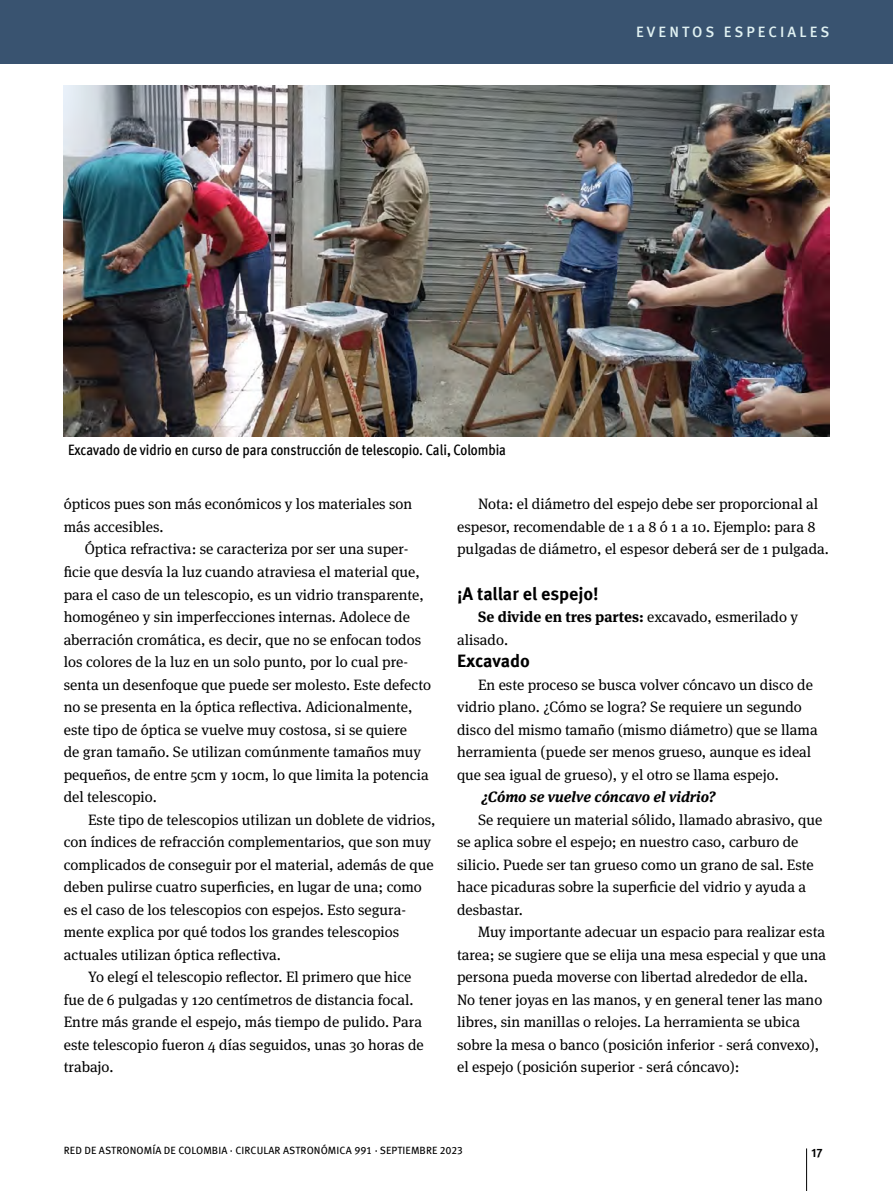
<style>
.page{position:relative;width:893px;height:1191px;background:#fff}
.page>*{position:absolute;margin:0;border:0;box-sizing:border-box;transform-origin:0 0}
.t1{font:700 18px "Meta Pro";letter-spacing:-.005em;color:#000}
.t2{font:15px/22.5px "Meta Serif Pro";color:#000}
.t3{font:500 condensed 15px "Meta Pro";color:#000}
.t4{font:italic 700 15px "Meta Serif Pro";color:#000}
.t5{font:500 15px "Meta Pro";letter-spacing:.21em;color:#e0f1f2}
.t6{font:700 12px "Meta Pro";color:#000}
.t7{font:10.5px "Meta Pro";letter-spacing:.01em;color:#000}
.s1{font-weight:700}
</style>
<div class="page">
<hr style="left:806px;top:1148px;width:1px;height:43px;background:#000">
<div style="left:0;top:0;width:893px;height:64px;background:#395370"></div>
<img style="left:64px;top:85px;width:765px;height:352px">
<p class="t5" style="left:636px;top:21px;width:195px">EVENTOS ESPECIALES</p>
<p class="t3" style="left:68px;top:438px;width:440px">Excavado de vidrio en curso de para construcción de telescopio. Cali, Colombia</p>
<p class="t2" style="left:64px;top:492px;width:350px">ópticos pues son más económicos y los materiales son más accesibles.</p>
<p class="t2" style="left:64px;top:537px;width:369px;text-indent:21px">Óptica refractiva: se caracteriza por ser una super&shy;ficie que desvía la luz cuando atraviesa el material que, para el caso de un telescopio, es un vidrio transparente, homogéneo y sin imperfecciones internas. Adolece de aberración cromática, es decir, que no se enfocan todos los colores de la luz en un solo punto, por lo cual pre&shy;senta un desenfoque que puede ser molesto. Este defecto no se presenta en la óptica reflectiva. Adicionalmente, este tipo de óptica se vuelve muy costosa, si se quiere<br>de gran tamaño. Se utilizan comúnmente tamaños muy pequeños, de entre 5cm y 10cm, lo que limita la potencia del telescopio.</p>
<p class="t2" style="left:88px;top:807px;width:349px">Este tipo de telescopios utilizan un doblete de vidrios,</p>
<p class="t2" style="left:64px;top:830px;width:369px">con índices de refracción complementarios, que son muy</p>
<p class="t2" style="left:64px;top:852px;width:371px">complicados de conseguir por el material, además de que</p>
<p class="t2" style="left:64px;top:875px;width:360px">deben pulirse cuatro superficies, en lugar de una; como</p>
<p class="t2" style="left:64px;top:897px;width:344px">es el caso de los telescopios con espejos. Esto segura-</p>
<p class="t2" style="left:64px;top:920px;width:337px">mente explica por qué todos los grandes telescopios</p>
<p class="t2" style="left:64px;top:942px;width:219px">actuales utilizan óptica reflectiva.</p>
<p class="t2" style="left:88px;top:965px;width:325px">Yo elegí el telescopio reflector. El primero que hice</p>
<p class="t2" style="left:64px;top:987px;width:351px">fue de 6 pulgadas y 120 centímetros de distancia focal.</p>
<p class="t2" style="left:64px;top:1010px;width:360px">Entre más grande el espejo, más tiempo de pulido. Para</p>
<p class="t2" style="left:64px;top:1032px;width:361px">este telescopio fueron 4 días seguidos, unas 30 horas de</p>
<p class="t2" style="left:64px;top:1055px;width:51px">trabajo.</p>
<p class="t2" style="left:457px;top:492px;width:373px;text-indent:21px">Nota: el diámetro del espejo debe ser proporcional al espesor, recomendable de 1 a 8 ó 1 a 10. Ejemplo: para 8 pulgadas de diámetro, el espesor deberá ser de 1 pulgada.</p>
<p class="t1" style="left:457px;top:579px;width:143px">¡A tallar el espejo!</p>
<p class="t2" style="left:457px;top:605px;width:342px;text-indent:21px"><span class="s1">Se divide en tres partes:</span> excavado, esmerilado y alisado.</p>
<p class="t1" style="left:457px;top:646px;width:74px">Excavado</p>
<p class="t2" style="left:457px;top:672px;width:362px;text-indent:21px">En este proceso se busca volver cóncavo un disco de vidrio plano. ¿Cómo se logra? Se requiere un segundo disco del mismo tamaño (mismo diámetro) que se llama herramienta (puede ser menos grueso, aunque es ideal que sea igual de grueso), y el otro se llama espejo.</p>
<p class="t4" style="left:481px;top:784px;width:236px">¿Cómo se vuelve cóncavo el vidrio?</p>
<p class="t2" style="left:457px;top:807px;width:367px;text-indent:21px">Se requiere un material sólido, llamado abrasivo, que se aplica sobre el espejo; en nuestro caso, carburo de silicio. Puede ser tan grueso como un grano de sal. Este hace picaduras sobre la superficie del vidrio y ayuda a desbastar.</p>
<p class="t2" style="left:457px;top:920px;width:371px;text-indent:21px">Muy importante adecuar un espacio para realizar esta tarea; se sugiere que se elija una mesa especial y que una persona pueda moverse con libertad alrededor de ella.<br>No tener joyas en las manos, y en general tener las mano libres, sin manillas o relojes. La herramienta se ubica sobre la mesa o banco (posición inferior - será convexo), el espejo (posición superior - será cóncavo):</p>
<p class="t7" style="left:64px;top:1142px;width:401px">RED DE ASTRONOMÍA DE COLOMBIA · CIRCULAR ASTRONÓMICA 991 · SEPTIEMBRE 2023</p>
<p class="t6" style="left:811px;top:1143px;width:13px">17</p>
</div>
